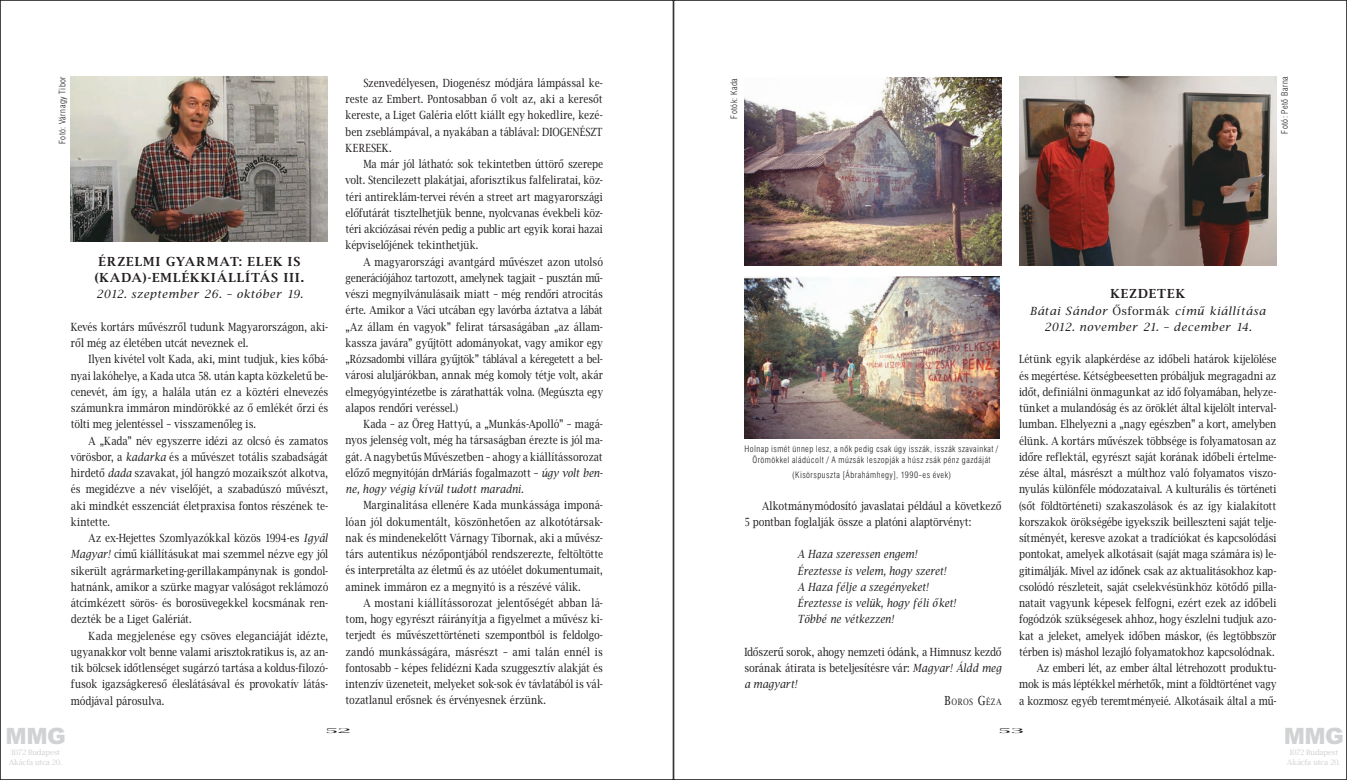
<style>
.page{position:relative;width:1347px;height:780px;background:#fff}
.page>*{position:absolute;margin:0;border:0;box-sizing:border-box;transform-origin:0 0}
.t1{font:22.5px "Arial Blk PFL";letter-spacing:.01em;color:#d1d2d4}
.t2{font:700 12.5px/16.2px "Lucida Bright Dm PFL";letter-spacing:.095em;color:#231f20;text-align:center}
.t3{font:11.25px/16.2px "Lucida Bright PFL";letter-spacing:.03em;color:#231f20;text-align:justify;scale:.85 1}
.t4{font:italic 11.25px/16.2px "Lucida Bright PFL";letter-spacing:.03em;color:#231f20;scale:.85 1}
.t5{font:italic 11.25px/16.2px "Lucida Bright PFL";letter-spacing:.07em;color:#231f20;text-align:center}
.t6{font:8.75px/11.2px "Swiss 721 Lt Cn PFL";letter-spacing:.05em;color:#231f20;text-align:center}
.t7{font:8.75px "Lucida Bright PFL";letter-spacing:.11em;color:#231f20;scale:.85 1}
.t8{font:7.5px/10px "Lucida Bright PFL";letter-spacing:.01em;color:#d1d2d4}
.t9{font:6.25px "Lucida Bright PFL";color:#231f20;scale:4 1}
.s1{font-style:italic}
.s2{font-style:normal}
.s3{font-size:12.5px}
</style>
<div class="page">
<img style="left:71px;top:76px;width:257px;height:165px">
<img style="left:744px;top:276px;width:255px;height:162px">
<img style="left:744px;top:77px;width:257px;height:189px">
<img style="left:1019px;top:76px;width:257px;height:190px">
<p class="t6" style="left:57px;top:144px;width:69px;rotate:-90deg">Fotó: Várnagy Tibor</p>
<p class="t6" style="left:729px;top:119px;width:42px;rotate:-90deg">Fotók: Kada</p>
<p class="t6" style="left:1279px;top:134px;width:59px;rotate:-90deg">Fotó: Pető Barna</p>
<p class="t3" style="left:345px;top:75px;width:304px;text-indent:18px">Szenvedélyesen, Diogenész módjára lámpással ke&shy;reste az Embert. Pontosabban ő volt az, aki a keresőt kereste, a Liget Galéria előtt kiállt egy hokedlire, kezé&shy;ben zseblám pával, a nyakában a táblával: DIOGENÉSZT KERESEK.</p>
<p class="t3" style="left:345px;top:157px;width:304px;text-indent:18px">Ma már jól látható: sok tekintetben úttörő szerepe volt. Stencilezett plakátjai, aforisztikus falfeliratai, köz&shy;téri antireklám-tervei révén a street art magyarországi előfutárát tisztelhetjük benne, nyolcvanas évekbeli köz&shy;téri akciózásai révén pedig a public art egyik korai hazai képviselőjének tekinthetjük.</p>
<p class="t3" style="left:345px;top:254px;width:304px;text-indent:18px">A magyarországi avantgárd művészet azon utolsó generációjához tartozott, amelynek tagjait – pusztán mű&shy;vészi megnyilvánulásaik miatt – még rendőri atrocitás érte. Amikor a Váci utcában egy lavórba áztatva a lábát „Az állam én vagyok” felirat társaságában „az állam&shy;kassza javára” gyűjtött adományokat, vagy amikor egy „Rózsadombi villára gyűjtök” táblával a kéregetett a bel&shy;városi aluljárókban, annak még komoly tétje volt, akár elmegyógyintézetbe is zárathatták volna. (Megúszta egy alapos rendőri veréssel.)</p>
<p class="t3" style="left:345px;top:417px;width:304px;text-indent:18px">Kada – az Öreg Hattyú, a „Munkás-Apolló” – magá&shy;nyos jelenség volt, még ha társaságban érezte is jól ma&shy;gát. A nagybetűs Művészetben – ahogy a kiállítássorozat előző megnyitóján drMáriás fogalmazott – <span class="s1">úgy volt ben&shy;ne, hogy végig kívül tudott maradni.</span></p>
<p class="t3" style="left:345px;top:498px;width:304px;text-indent:18px">Marginalitása ellenére Kada munkássága imponá&shy;lóan jól dokumentált, köszönhetően az alkotótársak&shy;nak és mindenekelőtt Várnagy Tibornak, aki a művész&shy;társ autentikus nézőpontjából rendszerezte, feltöltötte és interpretálta az életmű és az utóélet dokumentumait, aminek immáron ez a megnyitó is a részévé válik.</p>
<p class="t3" style="left:345px;top:595px;width:304px;text-indent:18px">A mostani kiállítássorozat jelentőségét abban lá&shy;tom, hogy egyrészt ráirányítja a figyelmet a művész ki&shy;terjedt és művészettörténeti szempontból is feldolgo&shy;zandó munkásságára, másrészt – ami talán ennél is fontosabb – képes felidézni Kada szuggesztív alakját és intenzív üzeneteit, melyeket sok-sok év távlatából is vál&shy;tozatlanul erősnek és érvényesnek érzünk.</p>
<p class="t2" style="left:95px;top:254px;width:211px">ÉRZELMI GYARMAT: ELEK IS (KADA)-EMLÉKKIÁLLÍTÁS III.</p>
<p class="t5" style="left:96px;top:287px;width:208px">2012. szeptember 26. – október 19.</p>
<p class="t3" style="left:71px;top:319px;width:304px">Kevés kortárs művészről tudunk Magyarországon, aki&shy;ről még az életében utcát neveznek el.</p>
<p class="t3" style="left:71px;top:352px;width:304px;text-indent:18px">Ilyen kivétel volt Kada, aki, mint tudjuk, kies kőbá&shy;nyai lakóhelye, a Kada utca 58. után kapta közkeletű be&shy;cenevét, ám így, a halála után ez a köztéri elnevezés számunkra immáron mindörökké az ő emlékét őrzi és tölti meg jelentéssel – visszamenőleg is.</p>
<p class="t3" style="left:71px;top:433px;width:304px;text-indent:18px">A „Kada” név egyszerre idézi az olcsó és zamatos vörösbor, a <span class="s1">kadarka</span> és a művészet totális szabadságát hirdető <span class="s1">dada</span> szavakat, jól hangzó mozaikszót alkotva, és megidézve a név viselőjét, a szabadúszó művészt, aki mindkét esszenciát életpraxisa fontos részének te&shy;kintette.</p>
<p class="t3" style="left:71px;top:530px;width:304px;text-indent:18px">Az ex-Hejettes Szomlyazókkal közös 1994-es <span class="s1">Igyál Magyar!</span> című kiállításukat mai szemmel nézve egy jól sikerült agrármarketing-gerillakampánynak is gondol&shy;hatnánk, amikor a szürke magyar valóságot reklámozó átcímkézett sörös- és borosüvegekkel kocsmának ren&shy;dezték be a Liget Galériát.</p>
<p class="t3" style="left:71px;top:628px;width:304px;text-indent:18px">Kada megjelenése egy csöves eleganciáját idézte, ugyan akkor volt benne valami arisztokratikus is, az an&shy;tik bölcsek időtlenséget sugárzó tartása a koldus-filozó&shy;fusok igazságkereső éleslátásával és provokatív látás&shy;módjával párosulva.</p>
<p class="t2" style="left:1110px;top:286px;width:76px">KEZDETEK</p>
<p class="t5" style="left:1029px;top:303px;width:237px">Bátai Sándor <span class="s2">Ősformák</span> című kiállítása<br>2012. november 21. – december 14.</p>
<p class="t3" style="left:1019px;top:352px;width:304px;text-align:right">Létünk egyik alapkérdése az időbeli határok kijelölése és megértése. Kétségbeesetten próbáljuk megragadni az időt, definiálni önmagunkat az idő folyamában, helyze&shy;tünket a mulandóság és az öröklét által kijelölt interval&shy;lumban. Elhelyezni a „nagy egészben” a kort, amelyben élünk. A kortárs művészek többsége is folyamatosan az időre reflektál, egyrészt saját korának időbeli értelme&shy;zése által, másrészt a múlthoz való folyamatos viszo&shy;nyulás különféle módozataival. A kulturális és történeti (sőt földtörténeti) szakaszolások és az így kialakított korszakok örökségébe igyekszik beilleszteni saját telje&shy;sítményét, keresve azokat a tradíciókat és kapcsolódási pontokat, amelyek alkotásait (saját maga számára is) le&shy;gitimálják. Mivel az időnek csak az aktualitásokhoz kap&shy;csolódó részleteit, saját cselekvésünkhöz kötődő pilla&shy;natait vagyunk képesek felfogni, ezért ezek az időbeli fogódzók szükségesek ahhoz, hogy észlelni tudjuk azo&shy;kat a jeleket, amelyek időben máskor, (és legtöbbször térben is) máshol lezajló folyamatokhoz kapcsolódnak.<br>Az emberi lét, az ember által létrehozott produktu&shy;mok is más léptékkel mérhetők, mint a földtörténet vagy a kozmosz egyéb teremtményeié. Alkotásaik által a mű-</p>
<p class="t6" style="left:744px;top:444px;width:255px">Holnap ismét ünnep lesz, a nők pedig csak úgy isszák, isszák szavainkat /<br>Örömökkel aládúcolt / A múzsák leszopják a húsz zsák pénz gazdáját</p>
<p class="t6" style="left:792px;top:470px;width:160px">(Kisörspuszta [Ábrahámhegy], 1990-es évek)</p>
<p class="t3" style="left:744px;top:498px;width:304px;text-indent:18px">Alkotmánymódosító javaslatai például a következő<br>5 pontban foglalják össze a platóni alaptörvényt:</p>
<p class="t4" style="left:797px;top:547px;width:188px">A Haza szeressen engem!<br>Éreztesse is velem, hogy szeret!<br>A Haza félje a szegényeket!<br>Éreztesse is velük, hogy féli őket!<br>Többé ne vétkezzen!</p>
<p class="t3" style="left:744px;top:644px;width:304px">Időszerű sorok, ahogy nemzeti ódánk, a Himnusz kezdő sorának átirata is beteljesítésre vár: <span class="s1">Magyar! Áldd meg a magyart!</span></p>
<p class="t7" style="left:944px;top:698px;width:68px"><span class="s3">B</span>OROS <span class="s3">G</span>ÉZA</p>
<h1 class="t1" style="left:6px;top:728px;width:61px">MMG</h1>
<p class="t8" style="left:9px;top:747px;width:55px">1072 Budapest<br>Akácfa utca 20.</p>
<p class="t9" style="left:324px;top:728px;width:8px">52</p>
<p class="t9" style="left:997px;top:728px;width:8px">53</p>
<h1 class="t1" style="left:1283px;top:728px;width:61px">MMG</h1>
<p class="t8" style="left:1286px;top:747px;width:55px">1072 Budapest<br>Akácfa utca 20.</p>
</div>
